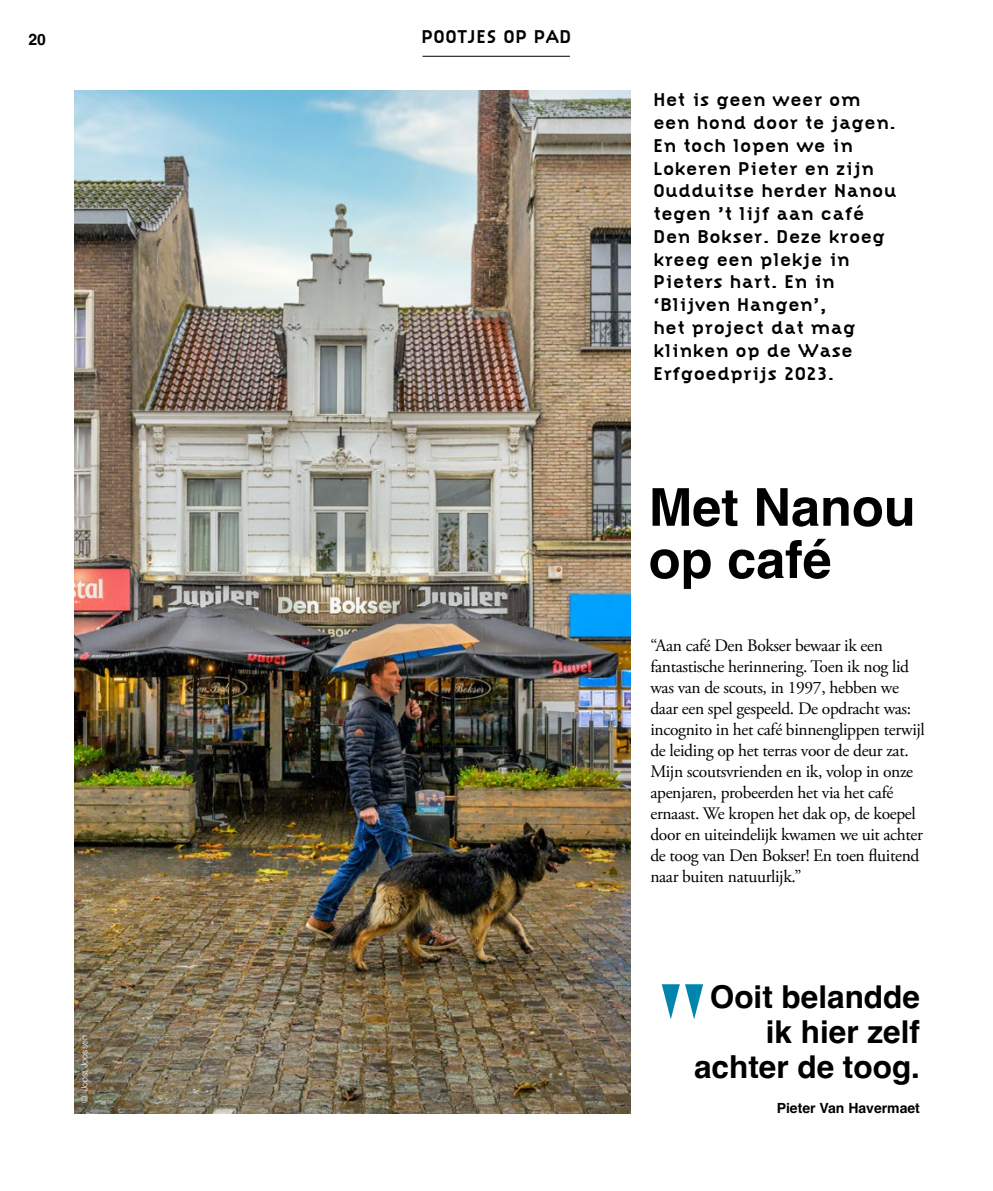
<style>
.page{position:relative;width:993px;height:1191px;background:#fff}
.page>*{position:absolute;margin:0;border:0;box-sizing:border-box;transform-origin:0 0}
.t1{font:700 52.15px/52.1px "Helvetica";color:#000}
.t2{font:700 31.5px/35px "Helvetica";color:#000;text-align:right}
.t3{font:700 19.25px/22.8px "Citizen OT";letter-spacing:.03em;color:#000}
.t4{font:17.5px/21px "Adobe Garamond Pro";letter-spacing:-.02em;color:#000}
.t5{font:700 15.75px "Helvetica";color:#000}
.t6{font:700 14px "Helvetica";color:#000}
.t7{font:300 8.75px "Helvetica";color:#fff}
</style>
<div class="page">
<hr style="left:422px;top:56px;width:147px;height:1px;background:#000">
<img style="left:74px;top:91px;width:556px;height:1022px">
<svg style="left:661px;top:984px;width:42px;height:35px"></svg>
<p class="t5" style="left:28px;top:30px;width:19px">20</p>
<p class="t3" style="left:421px;top:25px;width:151px">POOTJES OP PAD</p>
<p class="t7" style="left:77px;top:1103px;width:69px;rotate:-90deg">© Joost Joossen</p>
<p class="t3" style="left:653px;top:88px;width:244px">Het is geen weer om een hond door te jagen.<br>En toch lopen we in<br>Lokeren Pieter en zijn<br>Oudduitse herder Nanou tegen ’t lijf aan café<br>Den Bokser. Deze kroeg kreeg een plekje in<br>Pieters hart. En in ‘Blijven Hangen’,<br>het project dat mag klinken op de Wase<br>Erfgoedprijs 2023.</p>
<h1 class="t1" style="left:648px;top:487px;width:268px">Met Nanou op café</h1>
<p class="t4" style="left:650px;top:636px;width:276px">“Aan café Den Bokser bewaar ik een fantastische herinnering. Toen ik nog lid was van de scouts, in 1997, hebben we daar een spel gespeeld. De opdracht was: incognito in het café binnenglippen terwijl de leiding op het terras voor de deur zat.<br>Mijn scoutsvrienden en ik, volop in onze apenjaren, probeerden het via het café ernaast. We kropen het dak op, de koepel door en uiteindelijk kwamen we uit achter de toog van Den Bokser! En toen fluitend naar buiten natuurlijk.”</p>
<h2 class="t2" style="left:693px;top:982px;width:227px">Ooit belandde ik hier zelf achter de toog.</h2>
<p class="t6" style="left:776px;top:1099px;width:145px">Pieter Van Havermaet</p>
</div>
